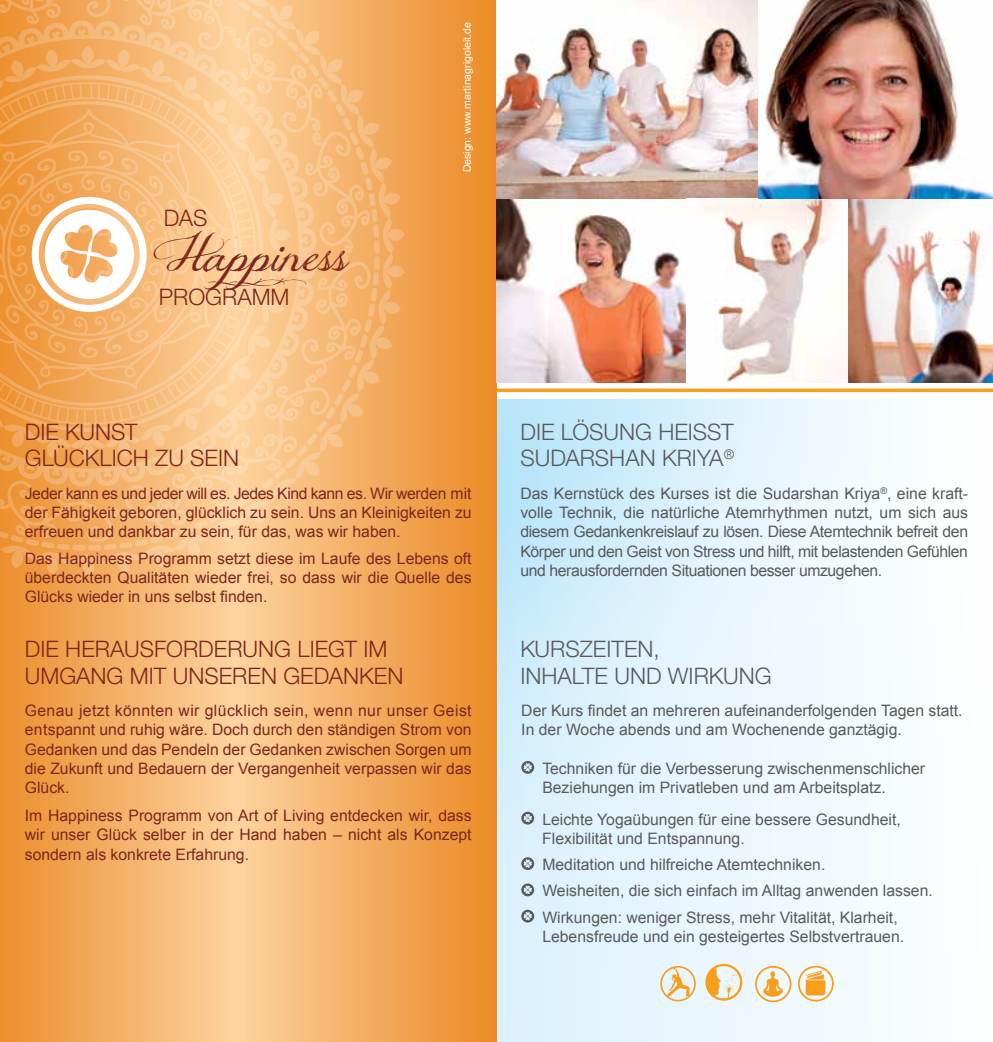
<style>
.page{position:relative;width:993px;height:1042px;background:#fff}
.page>*{position:absolute;margin:0;border:0;box-sizing:border-box;transform-origin:0 0}
.t1{font:47.25px "Jellyka Delicious Cake";color:#7b271e}
.t2{font:300 22.75px/26.2px "Helvetica Neue LTW1 G";color:#7b271e}
.t3{font:300 22.75px/26.2px "Helvetica Neue LTW1 G";color:#58595b}
.t4{font:15.75px/19.2px "Arial";color:#58595b}
.t5{font:15.75px/19.2px "Arial";color:#7b271e;text-align:justify}
.t6{font:10.5px "Arial";color:#fff}
</style>
<div class="page">
<img style="left:496px;top:400px;width:378px;height:642px">
<img style="left:0;top:0;width:496px;height:1042px">
<svg style="left:0;top:0;width:404px;height:577px;background:#f6bb7a"></svg>
<svg style="left:521px;top:761px;width:13px;height:13px"></svg>
<svg style="left:521px;top:812px;width:13px;height:12px"></svg>
<svg style="left:521px;top:857px;width:13px;height:13px"></svg>
<svg style="left:521px;top:883px;width:13px;height:13px"></svg>
<svg style="left:521px;top:910px;width:13px;height:12px"></svg>
<img style="left:496px;top:198px;width:348px;height:184px">
<img style="left:496px;top:0;width:496px;height:198px">
<svg style="left:496px;top:388px;width:496px;height:4px;background:#f9ab3c"></svg>
<img style="left:844px;top:198px;width:148px;height:184px">
<div style="left:660px;top:966px;width:35px;height:35px;border:2px solid #f99d1c;border-radius:50%"></div>
<svg style="left:666px;top:967px;width:24px;height:29px"></svg>
<img style="left:706px;top:965px;width:14px;height:32px">
<div style="left:705px;top:964px;width:37px;height:36px;border:2px solid #f99d1c;border-radius:50%"></div>
<svg style="left:723px;top:967px;width:24px;height:32px"></svg>
<div style="left:754px;top:966px;width:37px;height:36px;border:2px solid #f99d1c;border-radius:50%"></div>
<svg style="left:762px;top:971px;width:21px;height:26px"></svg>
<div style="left:797px;top:966px;width:36px;height:35px;border:2px solid #f99d1c;border-radius:50%"></div>
<svg style="left:805px;top:970px;width:20px;height:25px"></svg>
<h2 class="t2" style="left:164px;top:205px;width:45px">DAS</h2>
<h1 class="t1" style="left:165px;top:223px;width:186px">Happiness</h1>
<h2 class="t2" style="left:159px;top:284px;width:132px">PROGRAMM</h2>
<p class="t6" style="left:461px;top:172px;width:151px;rotate:-90deg">Design: www.martinagrigoleit.de</p>
<h2 class="t2" style="left:25px;top:419px;width:216px">DIE KUNST<br>GLÜCKLICH ZU SEIN</h2>
<p class="t5" style="left:25px;top:484px;width:448px">Jeder kann es und jeder will es. Jedes Kind kann es. Wir werden mit der Fähigkeit geboren, glücklich zu sein. Uns an Kleinigkeiten zu erfreuen und dankbar zu sein, für das, was wir haben.</p>
<p class="t5" style="left:25px;top:548px;width:448px">Das Happiness Programm setzt diese im Laufe des Lebens oft überdeckten Qualitäten wieder frei, so dass wir die Quelle des Glücks wieder in uns selbst finden.</p>
<h2 class="t2" style="left:25px;top:636px;width:380px">DIE HERAUSFORDERUNG LIEGT IM<br>UMGANG MIT UNSEREN GEDANKEN</h2>
<p class="t5" style="left:25px;top:701px;width:448px">Genau jetzt könnten wir glücklich sein, wenn nur unser Geist entspannt und ruhig wäre. Doch durch den ständigen Strom von Gedanken und das Pendeln der Gedanken zwischen Sorgen um die Zukunft und Bedauern der Vergangenheit verpassen wir das Glück.</p>
<p class="t5" style="left:25px;top:806px;width:448px">Im Happiness Programm von Art of Living entdecken wir, dass wir unser Glück selber in der Hand haben – nicht als Konzept sondern als konkrete Erfahrung.</p>
<h2 class="t3" style="left:520px;top:419px;width:215px">DIE LÖSUNG HEISST<br>SUDARSHAN KRIYA<sup>®</sup></h2>
<p class="t4" style="left:520px;top:484px;width:449px;text-align:justify">Das Kernstück des Kurses ist die Sudarshan Kriya<sup>®</sup>, eine kraft&shy;volle Technik, die natürliche Atemrhythmen nutzt, um sich aus diesem Gedankenkreislauf zu lösen. Diese Atemtechnik befreit den Körper und den Geist von Stress und hilft, mit belastenden Gefühlen und herausfordernden Situationen besser umzugehen.</p>
<h2 class="t3" style="left:520px;top:636px;width:252px">KURSZEITEN,<br>INHALTE UND WIRKUNG</h2>
<p class="t4" style="left:521px;top:701px;width:443px">Der Kurs findet an mehreren aufeinanderfolgenden Tagen statt.<br>In der Woche abends und am Wochenende ganztägig.</p>
<p class="t4" style="left:542px;top:758px;width:384px">Techniken für die Verbesserung zwischenmenschlicher<br>Beziehungen im Privatleben und am Arbeitsplatz.</p>
<p class="t4" style="left:542px;top:809px;width:360px">Leichte Yogaübungen für eine bessere Gesundheit,<br>Flexibilität und Entspannung.</p>
<p class="t4" style="left:542px;top:851px;width:392px;line-height:26.2px">Meditation und hilfreiche Atemtechniken.<br>Weisheiten, die sich einfach im Alltag anwenden lassen.<br>Wirkungen: weniger Stress, mehr Vitalität, Klarheit,</p>
<p class="t4" style="left:542px;top:926px;width:363px">Lebensfreude und ein gesteigertes Selbstvertrauen.</p>
</div>
